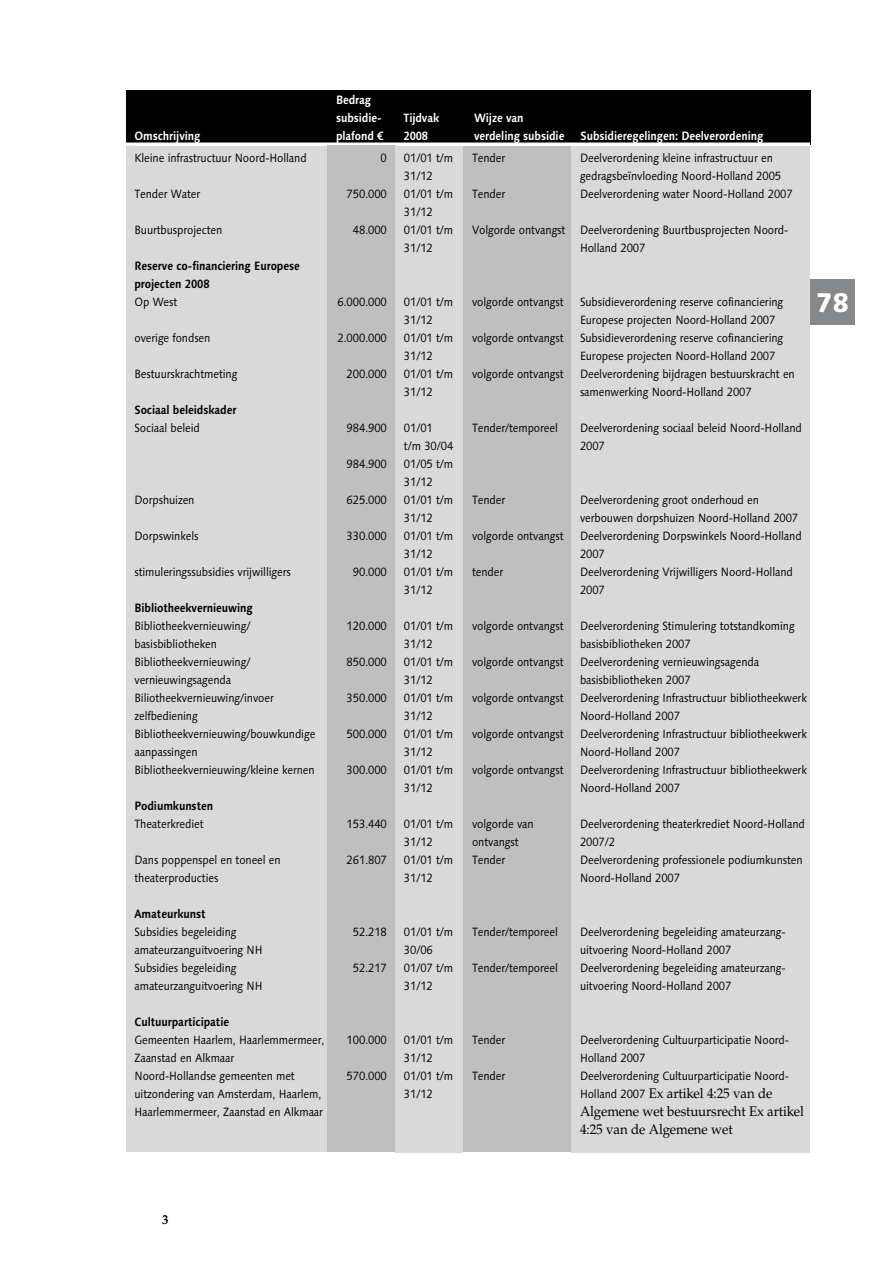
<style>
.page{position:relative;width:893px;height:1263px;background:#fff}
.page>*{position:absolute;margin:0;border:0;box-sizing:border-box;transform-origin:0 0}
.t1{font:800 27px "Linotype Syntax";color:#fff;scale:.95 1}
.t2{font:13.95px/18px "Palatino";letter-spacing:-.01em;color:#000;scale:.95 1}
.t3{font:12px/18px "Linotype Syntax";letter-spacing:-.01em;color:#000;scale:.9 1}
.t4{font:700 12px/18px "Linotype Syntax";letter-spacing:-.01em;color:#000;scale:.9 1}
.t5{font:700 12px/18px "Linotype Syntax";letter-spacing:-.01em;color:#fff;scale:.9 1}
.s1{font-family:"Linotype Syntax";font-size:12px}
</style>
<div class="page">
<div style="left:810px;top:279px;width:45px;height:45px;background:#878889"></div>
<div style="left:463px;top:144px;width:109px;height:1008px;background:#bfbfbf"></div>
<div style="left:126px;top:144px;width:200px;height:1008px;background:#d9d9d9"></div>
<div style="left:126px;top:90px;width:684px;height:54px;background:#000"></div>
<hr style="left:134px;top:144px;width:629px;height:2px;background:#fff">
<hr style="left:126px;top:142px;width:684px;height:3px;background:#fff">
<div style="left:327px;top:146px;width:68px;height:1006px;background:#bfbfbf"></div>
<div style="left:395px;top:146px;width:68px;height:1006px;background:#d9d9d9"></div>
<div style="left:571px;top:146px;width:239px;height:1006px;background:#d9d9d9"></div>
<p class="t5" style="left:336px;top:90px;width:52px">Bedrag subsidie-</p>
<p class="t5" style="left:403px;top:108px;width:41px">Tijdvak</p>
<p class="t5" style="left:474px;top:108px;width:57px">Wijze van</p>
<p class="t5" style="left:134px;top:126px;width:75px">Omschrijving</p>
<p class="t5" style="left:336px;top:126px;width:54px">plafond €</p>
<p class="t5" style="left:403px;top:126px;width:29px">2008</p>
<p class="t5" style="left:474px;top:126px;width:102px">verdeling subsidie</p>
<p class="t5" style="left:580px;top:126px;width:205px">Subsidieregelingen: Deelverordening</p>
<p class="t3" style="left:381px;top:149px;width:9px">0</p>
<p class="t3" style="left:347px;top:185px;width:46px">750.000</p>
<p class="t3" style="left:353px;top:221px;width:39px">48.000</p>
<p class="t3" style="left:134px;top:149px;width:193px">Kleine infrastructuur Noord-Holland</p>
<p class="t3" style="left:134px;top:185px;width:75px">Tender Water</p>
<p class="t3" style="left:134px;top:221px;width:99px">Buurtbusprojecten</p>
<p class="t4" style="left:134px;top:257px;width:185px">Reserve co-financiering Europese projecten 2008</p>
<p class="t3" style="left:134px;top:293px;width:49px">Op West</p>
<p class="t3" style="left:134px;top:329px;width:86px">overige fondsen</p>
<p class="t3" style="left:134px;top:365px;width:116px">Bestuurskrachtmeting</p>
<p class="t4" style="left:134px;top:401px;width:115px">Sociaal beleidskader</p>
<p class="t3" style="left:134px;top:419px;width:74px">Sociaal beleid</p>
<p class="t3" style="left:580px;top:149px;width:238px">Deelverordening kleine infrastructuur en gedragsbeïnvloeding Noord-Holland 2005<br>Deelverordening water Noord-Holland 2007</p>
<p class="t3" style="left:580px;top:221px;width:233px">Deelverordening Buurtbusprojecten Noord-<br>Holland 2007</p>
<p class="t3" style="left:472px;top:149px;width:38px">Tender</p>
<p class="t3" style="left:472px;top:185px;width:38px">Tender</p>
<p class="t3" style="left:472px;top:221px;width:105px">Volgorde ontvangst</p>
<p class="t3" style="left:404px;top:149px;width:56px">01/01 t/m<br>31/12<br>01/01 t/m<br>31/12<br>01/01 t/m<br>31/12</p>
<p class="t3" style="left:580px;top:293px;width:240px">Subsidieverordening reserve cofinanciering Europese projecten Noord-Holland 2007<br>Subsidieverordening reserve cofinanciering Europese projecten Noord-Holland 2007<br>Deelverordening bijdragen bestuurskracht en samenwerking Noord-Holland 2007</p>
<p class="t3" style="left:580px;top:419px;width:248px">Deelverordening sociaal beleid Noord-Holland<br>2007</p>
<p class="t3" style="left:472px;top:293px;width:103px">volgorde ontvangst</p>
<p class="t3" style="left:472px;top:329px;width:103px">volgorde ontvangst</p>
<p class="t3" style="left:472px;top:365px;width:103px">volgorde ontvangst</p>
<p class="t3" style="left:404px;top:293px;width:56px">01/01 t/m<br>31/12<br>01/01 t/m<br>31/12<br>01/01 t/m<br>31/12</p>
<p class="t3" style="left:404px;top:419px;width:56px">01/01<br>t/m 30/04<br>01/05 t/m<br>31/12<br>01/01 t/m<br>31/12<br>01/01 t/m<br>31/12<br>01/01 t/m<br>31/12</p>
<p class="t3" style="left:404px;top:617px;width:56px">01/01 t/m<br>31/12<br>01/01 t/m<br>31/12<br>01/01 t/m<br>31/12<br>01/01 t/m<br>31/12<br>01/01 t/m<br>31/12</p>
<p class="t3" style="left:404px;top:815px;width:56px">01/01 t/m<br>31/12<br>01/01 t/m<br>31/12</p>
<p class="t3" style="left:337px;top:293px;width:57px">6.000.000</p>
<p class="t3" style="left:337px;top:329px;width:57px">2.000.000</p>
<p class="t3" style="left:347px;top:365px;width:46px">200.000</p>
<p class="t3" style="left:472px;top:419px;width:97px">Tender/temporeel</p>
<p class="t3" style="left:347px;top:419px;width:46px">984.900</p>
<p class="t3" style="left:347px;top:455px;width:46px">984.900</p>
<p class="t3" style="left:347px;top:491px;width:46px">625.000</p>
<p class="t3" style="left:347px;top:527px;width:46px">330.000</p>
<p class="t3" style="left:353px;top:563px;width:39px">90.000</p>
<p class="t3" style="left:134px;top:491px;width:68px">Dorpshuizen</p>
<p class="t3" style="left:134px;top:527px;width:73px">Dorpswinkels</p>
<p class="t3" style="left:134px;top:563px;width:175px">stimuleringssubsidies vrijwilligers</p>
<p class="t4" style="left:134px;top:599px;width:133px">Bibliotheekvernieuwing</p>
<p class="t3" style="left:134px;top:617px;width:203px">Bibliotheekvernieuwing/ basisbibliotheken<br>Bibliotheekvernieuwing/ vernieuwingsagenda<br>Biliotheekvernieuwing/invoer zelfbediening<br>Bibliotheekvernieuwing/bouwkundige aanpassingen<br>Bibliotheekvernieuwing/kleine kernen</p>
<p class="t4" style="left:134px;top:797px;width:89px">Podiumkunsten</p>
<p class="t3" style="left:134px;top:815px;width:78px">Theaterkrediet</p>
<p class="t3" style="left:134px;top:851px;width:164px">Dans poppenspel en toneel en theaterproducties</p>
<p class="t4" style="left:134px;top:905px;width:81px">Amateurkunst</p>
<p class="t3" style="left:134px;top:923px;width:144px">Subsidies begeleiding amateurzanguitvoering NH<br>Subsidies begeleiding amateurzanguitvoering NH</p>
<p class="t4" style="left:134px;top:1013px;width:107px">Cultuurparticipatie</p>
<p class="t3" style="left:134px;top:1031px;width:213px">Gemeenten Haarlem, Haarlemmermeer, Zaanstad en Alkmaar<br>Noord-Hollandse gemeenten met uitzondering van Amsterdam, Haarlem, Haarlemmermeer, Zaanstad en Alkmaar</p>
<p class="t3" style="left:472px;top:491px;width:38px">Tender</p>
<p class="t3" style="left:472px;top:527px;width:103px">volgorde ontvangst</p>
<p class="t3" style="left:472px;top:563px;width:36px">tender</p>
<p class="t3" style="left:580px;top:491px;width:248px">Deelverordening groot onderhoud en verbouwen dorpshuizen Noord-Holland 2007<br>Deelverordening Dorpswinkels Noord-Holland<br>2007<br>Deelverordening Vrijwilligers Noord-Holland<br>2007</p>
<p class="t3" style="left:580px;top:617px;width:254px">Deelverordening Stimulering totstandkoming basisbibliotheken 2007<br>Deelverordening vernieuwingsagenda basisbibliotheken 2007<br>Deelverordening Infrastructuur bibliotheekwerk Noord-Holland 2007<br>Deelverordening Infrastructuur bibliotheekwerk Noord-Holland 2007<br>Deelverordening Infrastructuur bibliotheekwerk Noord-Holland 2007</p>
<p class="t3" style="left:580px;top:815px;width:251px">Deelverordening theaterkrediet Noord-Holland<br>2007/2<br>Deelverordening professionele podiumkunsten<br>Noord-Holland 2007</p>
<p class="t3" style="left:472px;top:617px;width:103px">volgorde ontvangst</p>
<p class="t3" style="left:472px;top:653px;width:103px">volgorde ontvangst</p>
<p class="t3" style="left:472px;top:689px;width:103px">volgorde ontvangst</p>
<p class="t3" style="left:472px;top:725px;width:103px">volgorde ontvangst</p>
<p class="t3" style="left:472px;top:761px;width:103px">volgorde ontvangst</p>
<p class="t3" style="left:347px;top:617px;width:46px">120.000</p>
<p class="t3" style="left:347px;top:653px;width:46px">850.000</p>
<p class="t3" style="left:347px;top:689px;width:46px">350.000</p>
<p class="t3" style="left:347px;top:725px;width:46px">500.000</p>
<p class="t3" style="left:347px;top:761px;width:46px">300.000</p>
<p class="t3" style="left:472px;top:815px;width:70px">volgorde van ontvangst<br>Tender</p>
<p class="t3" style="left:347px;top:815px;width:46px">153.440</p>
<p class="t3" style="left:347px;top:851px;width:46px">261.807</p>
<p class="t3" style="left:472px;top:923px;width:97px">Tender/temporeel</p>
<p class="t3" style="left:472px;top:959px;width:97px">Tender/temporeel</p>
<p class="t3" style="left:580px;top:923px;width:229px">Deelverordening begeleiding amateurzang&shy;uitvoering Noord-Holland 2007<br>Deelverordening begeleiding amateurzang&shy;uitvoering Noord-Holland 2007</p>
<p class="t3" style="left:404px;top:923px;width:56px">01/01 t/m<br>30/06<br>01/07 t/m<br>31/12</p>
<p class="t3" style="left:353px;top:923px;width:39px">52.218</p>
<p class="t3" style="left:353px;top:959px;width:39px">52.217</p>
<p class="t3" style="left:472px;top:1031px;width:38px">Tender</p>
<p class="t3" style="left:472px;top:1067px;width:38px">Tender</p>
<p class="t3" style="left:580px;top:1031px;width:234px">Deelverordening Cultuurparticipatie Noord-<br>Holland 2007<br>Deelverordening Cultuurparticipatie Noord-</p>
<p class="t2" style="left:580px;top:1085px;width:237px"><span class="s1">Holland 2007</span> Ex artikel 4:25 van de<br>Algemene wet bestuursrecht Ex artikel<br>4:25 van de Algemene wet</p>
<p class="t3" style="left:404px;top:1031px;width:56px">01/01 t/m<br>31/12<br>01/01 t/m<br>31/12</p>
<p class="t3" style="left:347px;top:1031px;width:46px">100.000</p>
<p class="t3" style="left:347px;top:1067px;width:46px">570.000</p>
<h1 class="t1" style="left:816px;top:286px;width:36px">78</h1>
</div>
